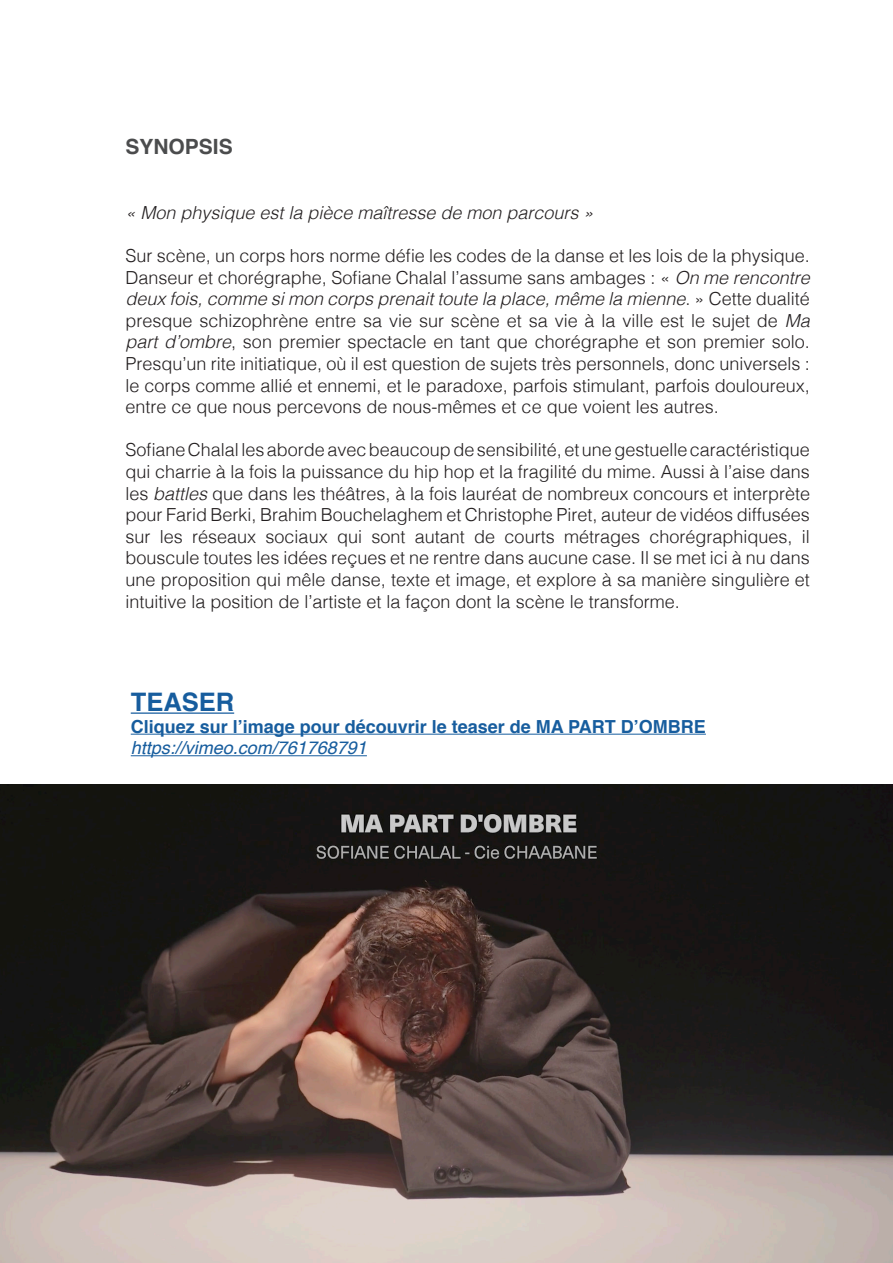
<style>
.page{position:relative;width:893px;height:1263px;background:#fff}
.page>*{position:absolute;margin:0;border:0;box-sizing:border-box;transform-origin:0 0}
.t1{font:700 25.5px "Helvetica";color:#175d9e}
.t2{font:700 21px "Helvetica";color:#4b4c4d}
.t3{font:300 18px/21.6px "Helvetica";color:#231f20;text-align:justify}
.t4{font:700 18px "Helvetica";color:#175d9e}
.t5{font:italic 300 18px "Helvetica";color:#231f20}
.t6{font:italic 18px "Helvetica";color:#175d9e}
.s1{font-style:italic}
</style>
<div class="page">
<img style="left:0;top:784px;width:893px;height:479px">
<hr style="left:131px;top:712px;width:103px;height:2px;background:#175d9e">
<hr style="left:131px;top:734px;width:575px;height:1px;background:#175d9e">
<hr style="left:131px;top:755px;width:236px;height:1px;background:#175d9e">
<p class="t2" style="left:125px;top:138px;width:109px">SYNOPSIS</p>
<p class="t5" style="left:125px;top:205px;width:470px">« Mon physique est la pièce maîtresse de mon parcours »</p>
<p class="t3" style="left:125px;top:246px;width:686px">Sur scène, un corps hors norme défie les codes de la danse et les lois de la physique.<br>Danseur et chorégraphe, Sofiane Chalal l’assume sans ambages : « <span class="s1">On me rencontre deux fois, comme si mon corps prenait toute la place, même la mienne</span>. » Cette dualité presque schizophrène entre sa vie sur scène et sa vie à la ville est le sujet de <span class="s1">Ma part d’ombre</span>, son premier spectacle en tant que chorégraphe et son premier solo.<br>Presqu’un rite initiatique, où il est question de sujets très personnels, donc universels : le corps comme allié et ennemi, et le paradoxe, parfois stimulant, parfois douloureux, entre ce que nous percevons de nous-mêmes et ce que voient les autres.</p>
<p class="t3" style="left:125px;top:441px;width:686px">Sofiane Chalal les aborde avec beaucoup de sensibilité, et une gestuelle caractéristique qui charrie à la fois la puissance du hip hop et la fragilité du mime. Aussi à l’aise dans les <span class="s1">battles</span> que dans les théâtres, à la fois lauréat de nombreux concours et interprète pour Farid Berki, Brahim Bouchelaghem et Christophe Piret, auteur de vidéos diffusées sur les réseaux sociaux qui sont autant de courts métrages chorégraphiques, il bouscule toutes les idées reçues et ne rentre dans aucune case. Il se met ici à nu dans une proposition qui mêle danse, texte et image, et explore à sa manière singulière et intuitive la position de l’artiste et la façon dont la scène le transforme.</p>
<h1 class="t1" style="left:131px;top:691px;width:105px">TEASER</h1>
<p class="t4" style="left:131px;top:719px;width:577px">Cliquez sur l’image pour découvrir le teaser de MA PART D’OMBRE</p>
<p class="t6" style="left:131px;top:740px;width:238px">https://vimeo.com/761768791</p>
</div>
